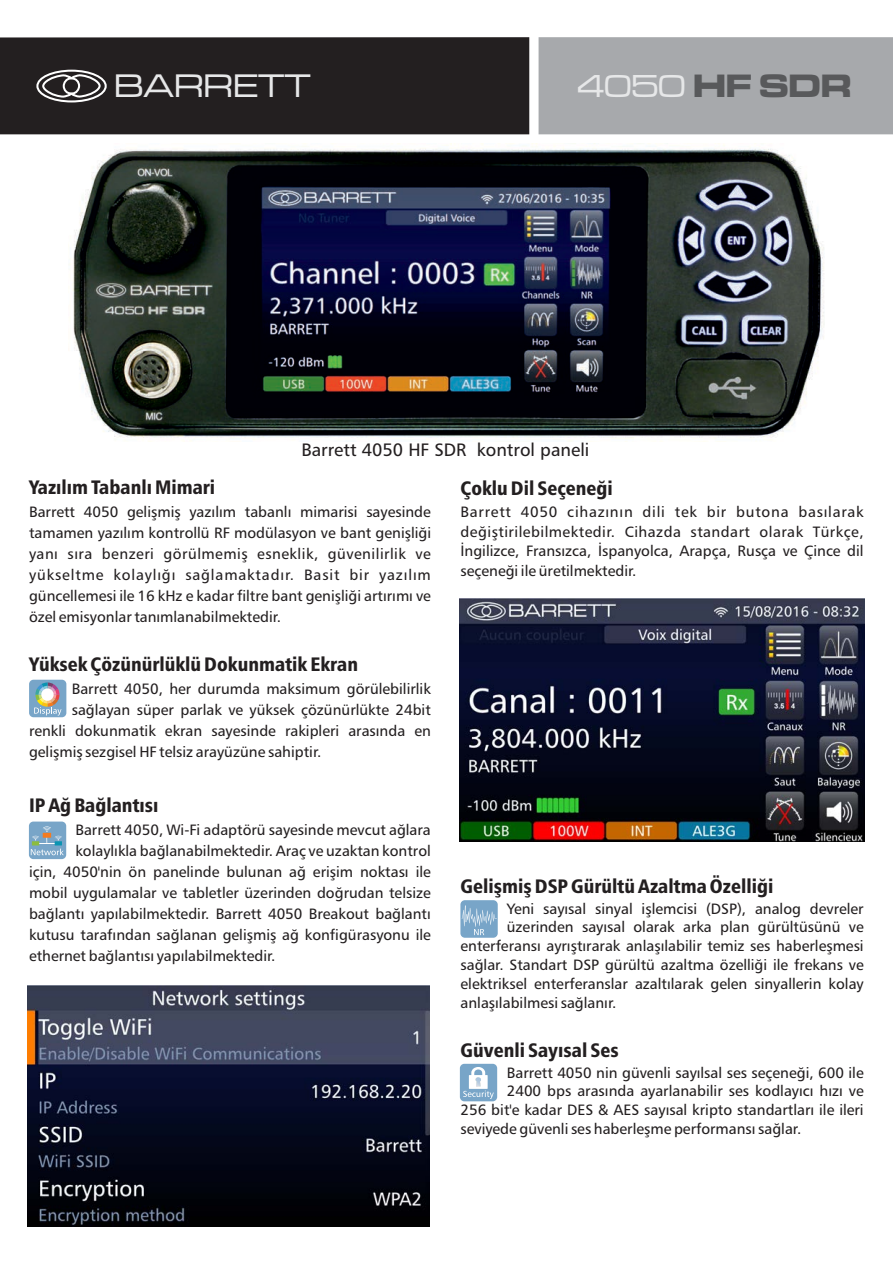
<style>
.page{position:relative;width:893px;height:1263px;background:#fff}
.page>*{position:absolute;margin:0;border:0;box-sizing:border-box;transform-origin:0 0}
.t1{font:33.9px "Microgramma D Medi Exte";letter-spacing:.02em;color:#e6e7e8}
.t2{font:33.6px "Microgramma D Bold Exte";color:#58595b}
.t3{font:19.5px "Humanist 777 BT Black Condensed B";color:#231f20}
.t4{font:18px "Humanist 777 BT Roman B";color:#231f20}
.t5{font:15px/21px "Humanist 777 BT Roman B";color:#231f20;text-align:justify}
.s1{font-family:"Microgramma D Medi Exte";font-size:33px;color:#e6e7e8}
</style>
<div class="page">
<div style="left:0;top:37px;width:529px;height:97px;background:#231f20"></div>
<div style="left:539px;top:37px;width:354px;height:97px;background:#a7a9ac"></div>
<div style="left:36px;top:70px;width:71px;height:32px;border:2px solid #fff;border-radius:50%"></div>
<svg style="left:41px;top:73px;width:61px;height:26px"></svg>
<img style="left:73px;top:144px;width:751px;height:298px">
<img style="left:28px;top:985px;width:402px;height:241px">
<div style="left:460px;top:1064px;width:37px;height:37px;background:#78a5c8;border-radius:4px"></div>
<svg style="left:463px;top:1067px;width:31px;height:32px"></svg>
<div style="left:29px;top:680px;width:37px;height:37px;background:#78a5c8;border-radius:4px"></div>
<svg style="left:34px;top:682px;width:28px;height:33px"></svg>
<div style="left:29px;top:821px;width:37px;height:38px;background:#78a5c8;border-radius:4px"></div>
<svg style="left:31px;top:826px;width:33px;height:29px"></svg>
<div style="left:43px;top:833px;width:8px;height:5px;background:#f47b20"></div>
<div style="left:460px;top:900px;width:38px;height:38px;background:#78a5c8;border-radius:4px"></div>
<svg style="left:462px;top:905px;width:35px;height:30px"></svg>
<img style="left:459px;top:598px;width:405px;height:243px">
<h1 class="t1" style="left:115px;top:71px;width:197px">BARRETT</h1>
<h2 class="t2" style="left:577px;top:71px;width:275px"><span class="s1">4050</span> HF SDR</h2>
<p class="t4" style="left:301px;top:442px;width:289px">Barrett 4050 HF SDR kontrol paneli</p>
<h3 class="t3" style="left:29px;top:480px;width:188px">Yazılım Tabanlı Mimari</h3>
<p class="t5" style="left:29px;top:503px;width:404px">Barrett 4050 gelişmiş yazılım tabanlı mimarisi sayesinde tamamen yazılım kontrollü RF modülasyon ve bant genişliği yanı sıra benzeri görülmemiş esneklik, güvenilirlik ve yükseltme kolaylığı sağlamaktadır. Basit bir yazılım güncellemesi ile 16 kHz e kadar filtre bant genişliği artırımı ve özel emisyonlar tanımlanabilmektedir.</p>
<h3 class="t3" style="left:29px;top:656px;width:330px">Yüksek Çözünürlüklü Dokunmatik Ekran</h3>
<p class="t5" style="left:72px;top:679px;width:361px">Barrett 4050, her durumda maksimum görülebilirlik</p>
<p class="t5" style="left:72px;top:700px;width:361px">sağlayan süper parlak ve yüksek çözünürlükte 24bit</p>
<p class="t5" style="left:29px;top:721px;width:403px">renkli dokunmatik ekran sayesinde rakipleri arasında en</p>
<p class="t5" style="left:29px;top:742px;width:294px">gelişmiş sezgisel HF telsiz arayüzüne sahiptir.</p>
<h3 class="t3" style="left:29px;top:797px;width:131px">IP Ağ Bağlantısı</h3>
<p class="t5" style="left:75px;top:820px;width:357px">Barrett 4050, Wi-Fi adaptörü sayesinde mevcut ağlara</p>
<p class="t5" style="left:75px;top:841px;width:357px">kolaylıkla bağlanabilmektedir. Araç ve uzaktan kontrol</p>
<p class="t5" style="left:29px;top:862px;width:403px">için, 4050'nin ön panelinde bulunan ağ erişim noktası ile</p>
<p class="t5" style="left:29px;top:883px;width:403px">mobil uygulamalar ve tabletler üzerinden doğrudan telsize</p>
<p class="t5" style="left:29px;top:905px;width:403px">bağlantı yapılabilmektedir. Barrett 4050 Breakout bağlantı</p>
<p class="t5" style="left:29px;top:926px;width:403px">kutusu tarafından sağlanan gelişmiş ağ konfigürasyonu ile</p>
<p class="t5" style="left:29px;top:947px;width:248px">ethernet bağlantısı yapılabilmektedir.</p>
<h3 class="t3" style="left:461px;top:480px;width:154px">Çoklu Dil Seçeneği</h3>
<p class="t5" style="left:461px;top:504px;width:405px;line-height:19.5px">Barrett 4050 cihazının dili tek bir butona basılarak değiştirilebilmektedir. Cihazda standart olarak Türkçe, İngilizce, Fransızca, İspanyolca, Arapça, Rusça ve Çince dil seçeneği ile üretilmektedir.</p>
<h3 class="t3" style="left:461px;top:878px;width:314px">Gelişmiş DSP Gürültü Azaltma Özelliği</h3>
<p class="t5" style="left:507px;top:899px;width:358px">Yeni sayısal sinyal işlemcisi (DSP), analog devreler</p>
<p class="t5" style="left:507px;top:918px;width:358px">üzerinden sayısal olarak arka plan gürültüsünü ve</p>
<p class="t5" style="left:461px;top:937px;width:405px">enterferansı ayrıştırarak anlaşılabilir temiz ses haberleşmesi</p>
<p class="t5" style="left:461px;top:956px;width:405px">sağlar. Standart DSP gürültü azaltma özelliği ile frekans ve</p>
<p class="t5" style="left:461px;top:974px;width:405px">elektriksel enterferanslar azaltılarak gelen sinyallerin kolay</p>
<p class="t5" style="left:461px;top:993px;width:157px">anlaşılabilmesi sağlanır.</p>
<h3 class="t3" style="left:461px;top:1042px;width:160px">Güvenli Sayısal Ses</h3>
<p class="t5" style="left:507px;top:1063px;width:358px">Barrett 4050 nin güvenli sayılsal ses seçeneği, 600 ile</p>
<p class="t5" style="left:507px;top:1082px;width:358px">2400 bps arasında ayarlanabilir ses kodlayıcı hızı ve</p>
<p class="t5" style="left:461px;top:1101px;width:405px">256 bit'e kadar DES &amp; AES sayısal kripto standartları ile ileri</p>
<p class="t5" style="left:461px;top:1119px;width:342px">seviyede güvenli ses haberleşme performansı sağlar.</p>
</div>
